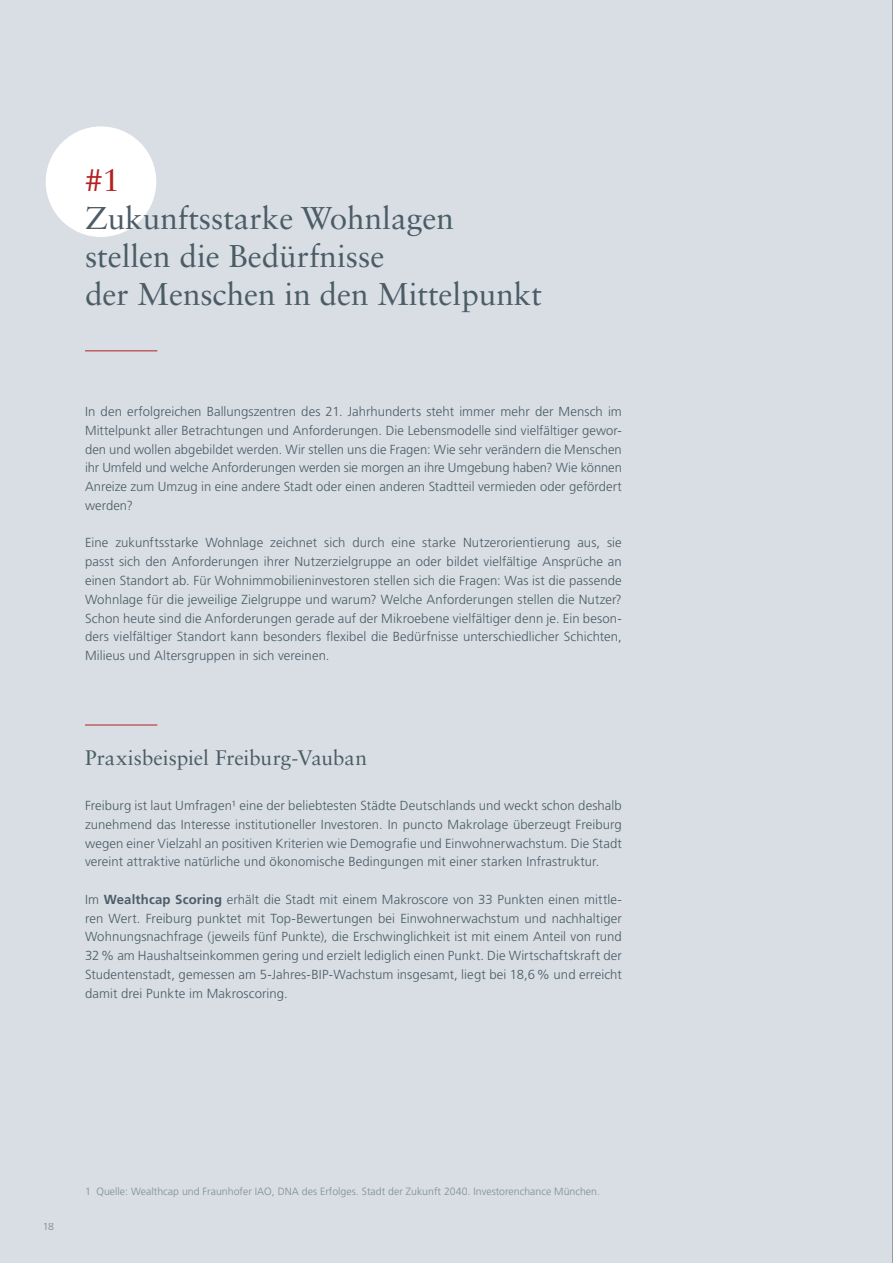
<style>
.page{position:relative;width:893px;height:1263px;background:#d8dee3}
.page>*{position:absolute;margin:0;border:0;box-sizing:border-box;transform-origin:0 0}
.t1{font:31.5px/37.8px "Sabon LT Std";color:#4b5c67}
.t2{font:31.5px "Sabon LT Std";color:#b51f1f}
.t3{font:21px "Sabon LT Std";letter-spacing:-.005em;color:#4b5c67}
.t4{font:300 13.2px/18.8px "Frutiger LT Pro";letter-spacing:.005em;color:#4b5c67;text-align:justify}
.t5{font:300 10.5px "Frutiger";letter-spacing:.005em;color:#7e8e98}
.t6{font:300 10.5px "Frutiger LT Pro";color:#8f9ea8}
.s1{font-weight:700}
</style>
<div class="page">
<div style="left:46px;top:126px;width:110px;height:111px;background:#fff;border-radius:50%"></div>
<hr style="left:85px;top:725px;width:72px;height:1px;background:#b51f1f">
<hr style="left:85px;top:350px;width:72px;height:1px;background:#b51f1f">
<hr style="left:892px;top:0;width:1px;height:1263px;background:#706f6f">
<h1 class="t2" style="left:85px;top:161px;width:37px">#1</h1>
<h1 class="t1" style="left:85px;top:199px;width:458px">Zukunftsstarke Wohnlagen stellen die Bedürfnisse<br>der Menschen in den Mittelpunkt</h1>
<p class="t4" style="left:85px;top:402px;width:538px">In den erfolgreichen Ballungszentren des 21. Jahrhunderts steht immer mehr der Mensch im Mittelpunkt aller Betrachtungen und Anforderungen. Die Lebensmodelle sind vielfältiger gewor&shy;den und wollen abgebildet werden. Wir stellen uns die Fragen: Wie sehr verändern die Menschen ihr Umfeld und welche Anforderungen werden sie morgen an ihre Umgebung haben? Wie können Anreize zum Umzug in eine andere Stadt oder einen anderen Stadtteil vermieden oder gefördert werden?</p>
<p class="t4" style="left:85px;top:534px;width:538px">Eine zukunftsstarke Wohnlage zeichnet sich durch eine starke Nutzerorientierung aus, sie passt sich den Anforderungen ihrer Nutzerzielgruppe an oder bildet vielfältige Ansprüche an einen Standort ab. Für Wohnimmobilieninvestoren stellen sich die Fragen: Was ist die passende Wohnlage für die jeweilige Zielgruppe und warum? Welche Anforderungen stellen die Nutzer?<br>Schon heute sind die Anforderungen gerade auf der Mikroebene vielfältiger denn je. Ein beson&shy;ders vielfältiger Standort kann besonders flexibel die Bedürfnisse unterschiedlicher Schichten, Milieus und Altersgruppen in sich vereinen.</p>
<h2 class="t3" style="left:85px;top:745px;width:283px">Praxisbeispiel Freiburg-Vauban</h2>
<p class="t4" style="left:85px;top:796px;width:538px">Freiburg ist laut Umfragen¹ eine der beliebtesten Städte Deutschlands und weckt schon deshalb zunehmend das Interesse institutioneller Investoren. In puncto Makrolage überzeugt Freiburg wegen einer Vielzahl an positiven Kriterien wie Demografie und Einwohnerwachstum. Die Stadt vereint attraktive natürliche und ökonomische Bedingungen mit einer starken Infrastruktur.</p>
<p class="t4" style="left:85px;top:890px;width:538px">Im <span class="s1">Wealthcap Scoring</span> erhält die Stadt mit einem Makroscore von 33 Punkten einen mittle&shy;ren Wert. Freiburg punktet mit Top-Bewertungen bei Einwohnerwachstum und nachhaltiger Wohnungsnachfrage (jeweils fünf Punkte), die Erschwinglichkeit ist mit einem Anteil von rund 32% am Haushaltseinkommen gering und erzielt lediglich einen Punkt. Die Wirtschaftskraft der Studentenstadt, gemessen am 5-Jahres-BIP-Wachstum insgesamt, liegt bei 18,6% und erreicht damit drei Punkte im Makroscoring.</p>
<p class="t6" style="left:43px;top:1221px;width:13px">18</p>
<p class="t5" style="left:85px;top:1185px;width:516px">1 Quelle: Wealthcap und Fraunhofer IAO, DNA des Erfolges. Stadt der Zukunft 2040. Investorenchance München.</p>
</div>
